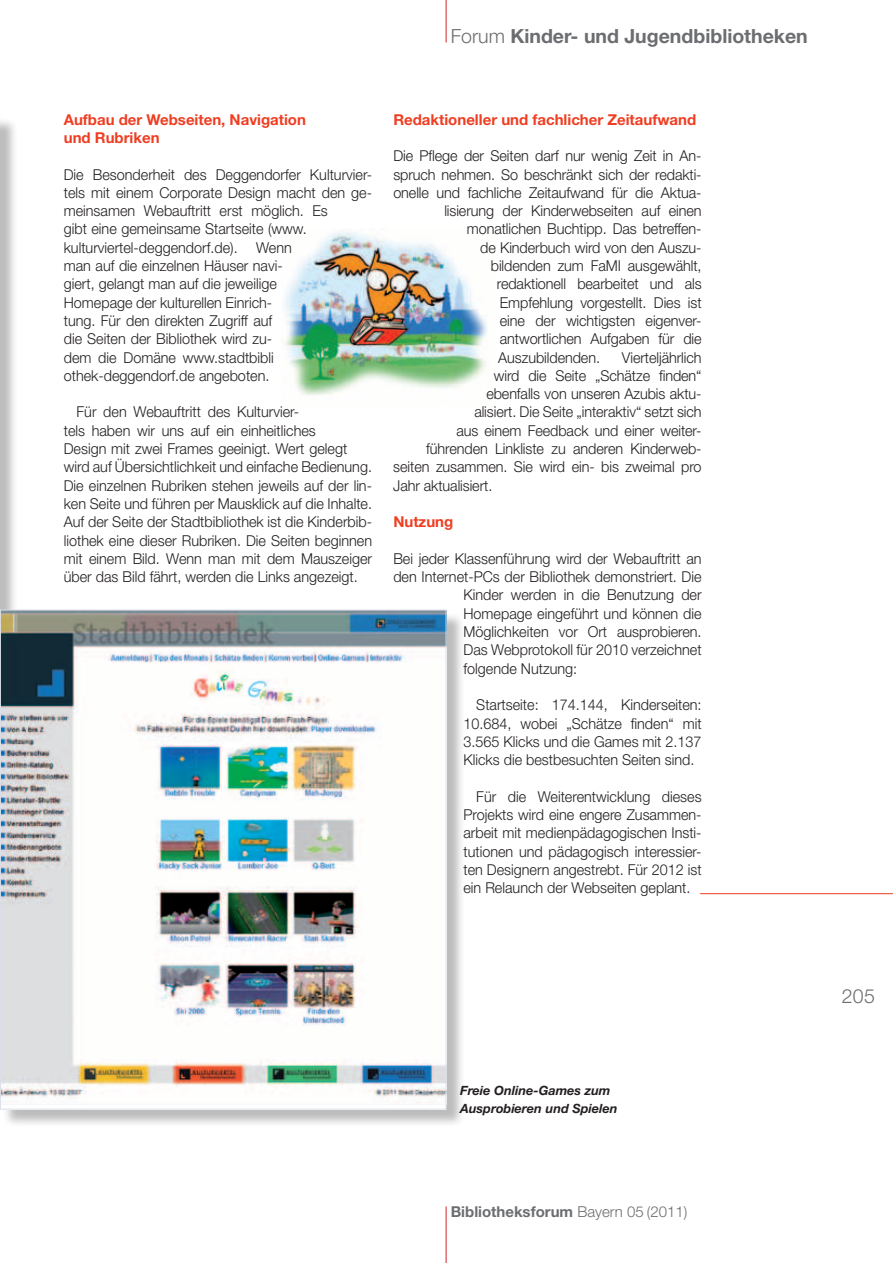
<style>
.page{position:relative;width:893px;height:1263px;background:#fff}
.page>*{position:absolute;margin:0;border:0;box-sizing:border-box;transform-origin:0 0}
.t1{font:700 19.5px "Helvetica Neue";color:#6c6d70}
.t2{font:300 19.5px "Helvetica Neue";color:#6c6d70}
.t3{font:300 15px/18.3px "Helvetica Neue";color:#231f20;scale:.96 1}
.t4{font:700 15px/18.3px "Helvetica Neue";color:#ef3e22}
.t5{font:700 15px "Helvetica Neue";color:#6c6d70}
.t6{font:italic 700 12.75px/18.3px "Helvetica Neue";color:#231f20}
.s1{font-weight:300}
</style>
<div class="page">
<hr style="left:446px;top:0;width:1px;height:43px;background:#d1232a">
<hr style="left:446px;top:1206px;width:1px;height:57px;background:#d1232a">
<img style="left:285px;top:230px;width:203px;height:166px">
<div style="left:0;top:117px;width:19px;height:511px;background:#231f20;opacity:.3"></div>
<svg style="left:0;top:117px;width:1px;height:493px"></svg>
<div style="left:2px;top:612px;width:463px;height:516px;background:#231f20;opacity:.3"></div>
<img style="left:2px;top:612px;width:442px;height:492px">
<hr style="left:700px;top:893px;width:193px;height:1px;background:#ef3e22">
<h1 class="t1" style="left:451px;top:24px;width:359px"><span class="s1">Forum</span> Kinder- und Jugendbibliotheken</h1>
<p class="t4" style="left:64px;top:110px;width:244px">Aufbau der Webseiten, Navigation und Rubriken</p>
<p class="t3" style="left:64px;top:165px;width:323px">Die Besonderheit des Deggendorfer Kulturvier&shy;tels mit einem Corporate Design macht den ge&shy;meinsamen Webauftritt erst möglich. Es<br>gibt eine gemeinsame Startseite (www. kulturviertel-deggendorf.de). Wenn<br>man auf die einzelnen Häuser navi-<br>giert, gelangt man auf die jeweilige<br>Homepage der kulturellen Einrich-<br>tung. Für den direkten Zugriff auf<br>die Seiten der Bibliothek wird zu-<br>dem die Domäne www.stadtbibli othek-deggendorf.de angeboten.</p>
<p class="t3" style="left:64px;top:403px;width:323px;text-indent:13px">Für den Webauftritt des Kulturvier-<br>tels haben wir uns auf ein einheitliches<br>Design mit zwei Frames geeinigt. Wert gelegt wird auf Übersichtlichkeit und einfache Bedienung.<br>Die einzelnen Rubriken stehen jeweils auf der lin&shy;ken Seite und führen per Mausklick auf die Inhalte.<br>Auf der Seite der Stadtbibliothek ist die Kinderbib&shy;liothek eine dieser Rubriken. Die Seiten beginnen mit einem Bild. Wenn man mit dem Mauszeiger über das Bild fährt, werden die Links angezeigt.</p>
<p class="t4" style="left:393px;top:110px;width:304px">Redaktioneller und fachlicher Zeitaufwand</p>
<p class="t3" style="left:393px;top:146px;width:323px">Die Pflege der Seiten darf nur wenig Zeit in An-</p>
<p class="t3" style="left:393px;top:165px;width:323px">spruch nehmen. So beschränkt sich der redakti-</p>
<p class="t3" style="left:393px;top:183px;width:323px">onelle und fachliche Zeitaufwand für die Aktua-</p>
<p class="t3" style="left:444px;top:201px;width:270px">lisierung der Kinderwebseiten auf einen</p>
<p class="t3" style="left:467px;top:220px;width:246px">monatlichen Buchtipp. Das betreffen-</p>
<p class="t3" style="left:480px;top:238px;width:232px">de Kinderbuch wird von den Auszu-</p>
<p class="t3" style="left:491px;top:256px;width:221px">bildenden zum FaMI ausgewählt,</p>
<p class="t3" style="left:497px;top:274px;width:215px">redaktionell bearbeitet und als</p>
<p class="t3" style="left:500px;top:293px;width:212px">Empfehlung vorgestellt. Dies ist</p>
<p class="t3" style="left:500px;top:311px;width:212px">eine der wichtigsten eigenver-</p>
<p class="t3" style="left:500px;top:329px;width:212px">antwortlichen Aufgaben für die</p>
<p class="t3" style="left:498px;top:348px;width:107px">Auszubildenden.</p>
<p class="t3" style="left:622px;top:348px;width:84px">Vierteljährlich</p>
<p class="t3" style="left:494px;top:366px;width:218px">wird die Seite „Schätze finden“</p>
<p class="t3" style="left:486px;top:384px;width:226px">ebenfalls von unseren Azubis aktu-</p>
<p class="t3" style="left:474px;top:403px;width:238px">alisiert. Die Seite „interaktiv“ setzt sich</p>
<p class="t3" style="left:456px;top:421px;width:257px">aus einem Feedback und einer weiter-</p>
<p class="t3" style="left:426px;top:439px;width:288px">führenden Linkliste zu anderen Kinderweb-</p>
<p class="t3" style="left:393px;top:457px;width:323px">seiten zusammen. Sie wird ein- bis zweimal pro</p>
<p class="t3" style="left:393px;top:476px;width:105px">Jahr aktualisiert.</p>
<p class="t4" style="left:393px;top:512px;width:62px">Nutzung</p>
<p class="t3" style="left:393px;top:549px;width:323px">Bei jeder Klassenführung wird der Webauftritt an</p>
<p class="t3" style="left:393px;top:567px;width:323px">den Internet-PCs der Bibliothek demonstriert. Die</p>
<p class="t3" style="left:463px;top:586px;width:250px">Kinder werden in die Benutzung der</p>
<p class="t3" style="left:463px;top:604px;width:250px">Homepage eingeführt und können die</p>
<p class="t3" style="left:463px;top:622px;width:250px">Möglichkeiten vor Ort ausprobieren.</p>
<p class="t3" style="left:463px;top:640px;width:250px">Das Webprotokoll für 2010 verzeichnet</p>
<p class="t3" style="left:463px;top:659px;width:120px">folgende Nutzung:</p>
<p class="t3" style="left:463px;top:695px;width:250px;text-align:justify;text-indent:13px">Startseite: 174.144, Kinderseiten:<br>10.684, wobei „Schätze finden“ mit 3.565 Klicks und die Games mit 2.137<br>Klicks die bestbesuchten Seiten sind.</p>
<p class="t3" style="left:463px;top:787px;width:250px;text-align:justify;text-indent:13px">Für die Weiterentwicklung dieses Projekts wird eine engere Zusammen&shy;arbeit mit medienpädagogischen Insti&shy;tutionen und pädagogisch interessier&shy;ten Designern angestrebt. Für 2012 ist ein Relaunch der Webseiten geplant.</p>
<p class="t6" style="left:460px;top:1081px;width:159px">Freie Online-Games zum<br>Ausprobieren und Spielen</p>
<p class="t5" style="left:451px;top:1202px;width:238px">Bibliotheksforum <span class="s1">Bayern 05 (2011)</span></p>
<h1 class="t2" style="left:842px;top:984px;width:35px">205</h1>
</div>
